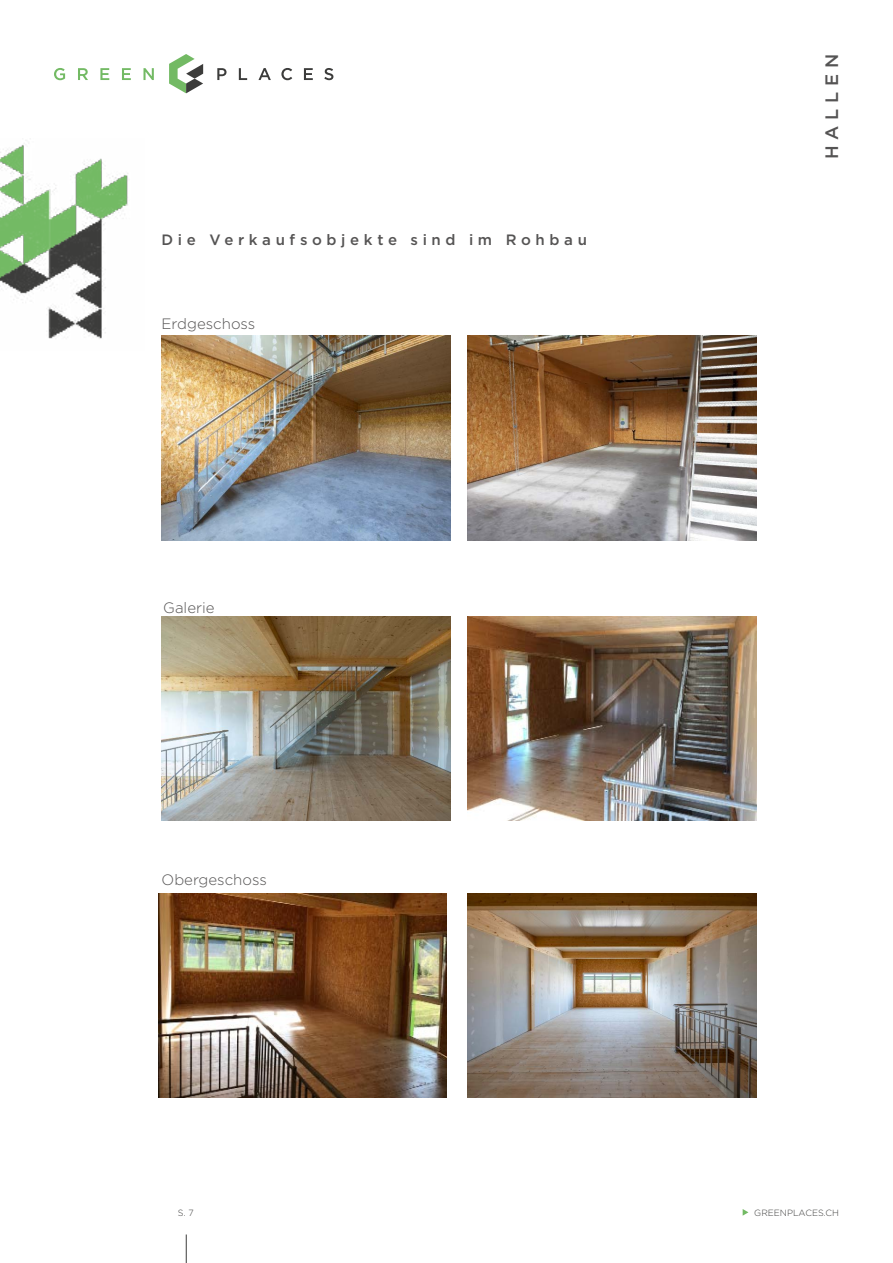
<style>
.page{position:relative;width:893px;height:1263px;background:#fff}
.page>*{position:absolute;margin:0;border:0;box-sizing:border-box;transform-origin:0 0}
.t1{font:500 18px "Gotham Pro";letter-spacing:.32em;color:#555454}
.t2{font:300 15px "Gotham Pro";color:#555454}
.t3{font:500 15px "Gotham Pro";letter-spacing:.31em;color:#555454}
.t4{font:300 9px "Gotham Pro";color:#3c3c3b}
</style>
<div class="page">
<svg style="left:54px;top:68px;width:11px;height:12px"></svg>
<svg style="left:78px;top:68px;width:10px;height:12px"></svg>
<svg style="left:100px;top:68px;width:9px;height:12px"></svg>
<svg style="left:122px;top:68px;width:9px;height:12px"></svg>
<svg style="left:143px;top:68px;width:11px;height:12px"></svg>
<svg style="left:169px;top:54px;width:34px;height:39px"></svg>
<svg style="left:217px;top:68px;width:10px;height:12px"></svg>
<svg style="left:239px;top:68px;width:8px;height:12px"></svg>
<svg style="left:258px;top:68px;width:13px;height:12px"></svg>
<svg style="left:281px;top:68px;width:11px;height:12px"></svg>
<svg style="left:304px;top:68px;width:9px;height:12px"></svg>
<svg style="left:324px;top:68px;width:9px;height:12px"></svg>
<svg style="left:186px;top:1234px;width:1px;height:29px"></svg>
<svg style="left:743px;top:1209px;width:5px;height:7px"></svg>
<img style="left:0;top:145px;width:128px;height:194px">
<img style="left:162px;top:617px;width:289px;height:204px">
<img style="left:468px;top:617px;width:289px;height:204px">
<img style="left:158px;top:893px;width:288px;height:204px">
<img style="left:162px;top:336px;width:289px;height:204px">
<img style="left:468px;top:893px;width:289px;height:204px">
<img style="left:468px;top:336px;width:289px;height:204px">
<p class="t3" style="left:162px;top:231px;width:427px">Die Verkaufsobjekte sind im Rohbau</p>
<p class="t2" style="left:162px;top:315px;width:95px">Erdgeschoss</p>
<p class="t2" style="left:163px;top:599px;width:53px">Galerie</p>
<p class="t2" style="left:162px;top:871px;width:107px">Obergeschoss</p>
<p class="t1" style="left:821px;top:159px;width:107px;rotate:-90deg">HALLEN</p>
<p class="t4" style="left:178px;top:1207px;width:17px">S. 7</p>
<p class="t4" style="left:754px;top:1207px;width:86px">GREENPLACES.CH</p>
</div>
